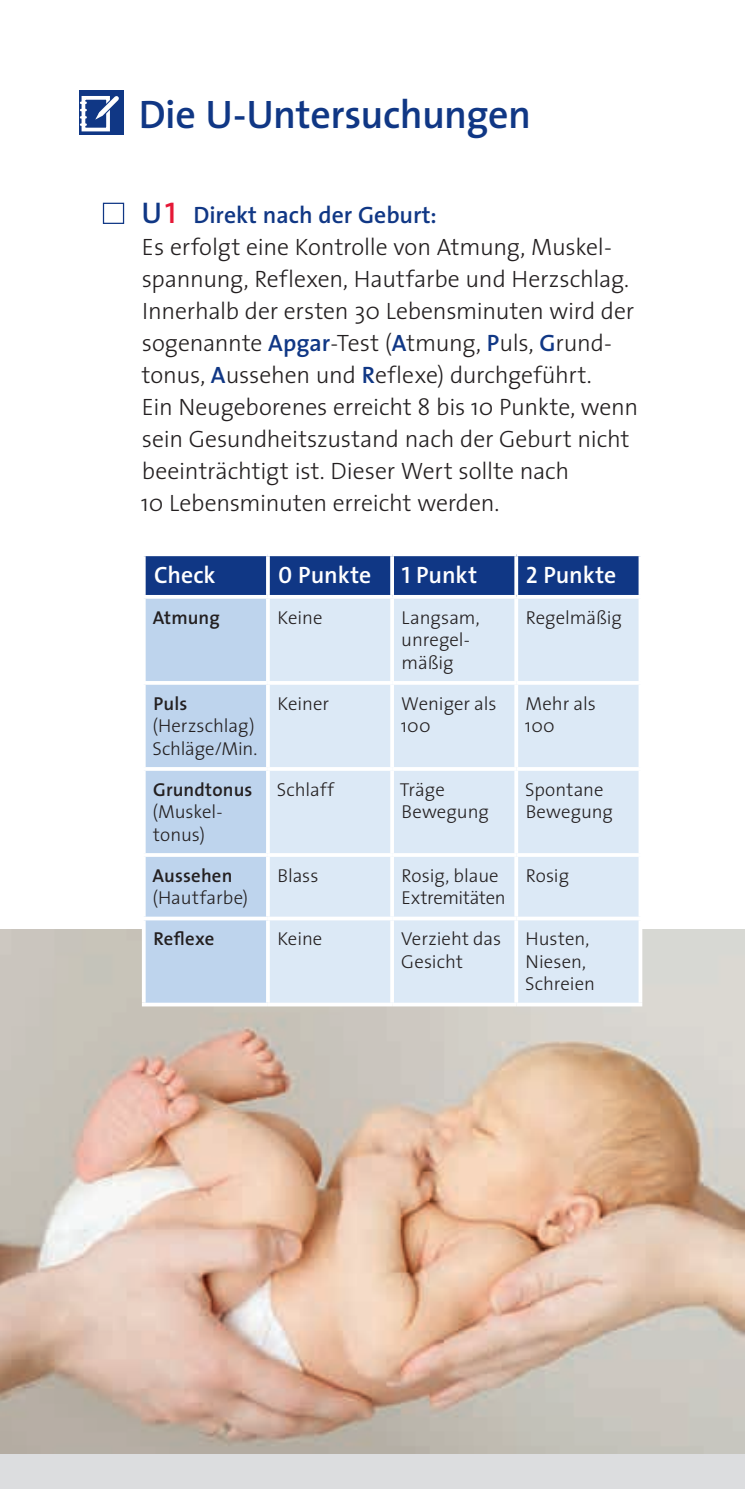
<style>
.page{position:relative;width:745px;height:1489px;background:#fff}
.page>*{position:absolute;margin:0;border:0;box-sizing:border-box;transform-origin:0 0}
.t1{font:600 40px "The Sans";letter-spacing:-.015em;color:#103785}
.t2{font:300 23.75px/32px "The Sans";letter-spacing:-.01em;color:#231f20}
.t3{font:600 23.75px "The Sans";letter-spacing:-.005em;color:#fff}
.t4{font:300 18.75px/22.5px "The Sans";color:#231f20}
.t5{font:600 18.75px "The Sans";letter-spacing:.005em;color:#231f20}
.s1{font-weight:600;font-size:30px;color:#103785}
.s2{font-family:"The Sans C4 s";font-weight:600;font-size:30px;color:#e51836}
.s3{font-weight:600;color:#103785}
.s4{font-family:"The Sans C4 s"}
</style>
<div class="page">
<div style="left:0;top:1453px;width:744px;height:35px;background:#dcdddf"></div>
<img style="left:0;top:929px;width:744px;height:524px">
<div style="left:145px;top:556px;width:493px;height:39px;background:#103785"></div>
<svg style="left:145px;top:598px;width:121px;height:404px;background:#c2d6ee"></svg>
<div style="left:269px;top:599px;width:369px;height:403px;background:#dce9f6"></div>
<hr style="left:266px;top:556px;width:3px;height:39px;background:#fff">
<svg style="left:390px;top:556px;width:4px;height:39px"></svg>
<svg style="left:514px;top:556px;width:4px;height:39px"></svg>
<hr style="left:390px;top:598px;width:4px;height:83px;background:#fff">
<svg style="left:514px;top:598px;width:4px;height:83px"></svg>
<hr style="left:142px;top:681px;width:126px;height:3px;background:#fff">
<hr style="left:268px;top:681px;width:124px;height:3px;background:#fff">
<hr style="left:392px;top:681px;width:124px;height:3px;background:#fff">
<hr style="left:390px;top:684px;width:4px;height:83px;background:#fff">
<hr style="left:516px;top:681px;width:126px;height:3px;background:#fff">
<svg style="left:514px;top:684px;width:4px;height:83px"></svg>
<hr style="left:142px;top:767px;width:126px;height:3px;background:#fff">
<hr style="left:268px;top:767px;width:124px;height:3px;background:#fff">
<hr style="left:392px;top:767px;width:124px;height:3px;background:#fff">
<hr style="left:390px;top:770px;width:4px;height:83px;background:#fff">
<hr style="left:516px;top:767px;width:126px;height:3px;background:#fff">
<svg style="left:514px;top:770px;width:4px;height:83px"></svg>
<hr style="left:142px;top:853px;width:126px;height:3px;background:#fff">
<hr style="left:268px;top:853px;width:124px;height:3px;background:#fff">
<hr style="left:392px;top:853px;width:124px;height:3px;background:#fff">
<hr style="left:390px;top:856px;width:4px;height:60px;background:#fff">
<hr style="left:516px;top:853px;width:126px;height:3px;background:#fff">
<svg style="left:514px;top:856px;width:4px;height:60px"></svg>
<svg style="left:144px;top:916px;width:124px;height:4px"></svg>
<svg style="left:269px;top:916px;width:123px;height:4px"></svg>
<hr style="left:266px;top:920px;width:3px;height:82px;background:#fff">
<svg style="left:392px;top:916px;width:124px;height:4px"></svg>
<hr style="left:390px;top:920px;width:4px;height:82px;background:#fff">
<svg style="left:516px;top:916px;width:123px;height:4px"></svg>
<svg style="left:514px;top:920px;width:4px;height:82px"></svg>
<svg style="left:638px;top:556px;width:3px;height:39px"></svg>
<svg style="left:638px;top:599px;width:1px;height:82px"></svg>
<svg style="left:638px;top:685px;width:1px;height:82px"></svg>
<svg style="left:638px;top:771px;width:1px;height:82px"></svg>
<svg style="left:638px;top:857px;width:1px;height:59px"></svg>
<hr style="left:142px;top:920px;width:3px;height:82px;background:#fff">
<svg style="left:638px;top:920px;width:4px;height:82px"></svg>
<svg style="left:142px;top:1002px;width:126px;height:4px"></svg>
<svg style="left:268px;top:1002px;width:124px;height:4px"></svg>
<svg style="left:392px;top:1002px;width:124px;height:4px"></svg>
<svg style="left:516px;top:1002px;width:126px;height:4px"></svg>
<div style="left:103px;top:203px;width:21px;height:21px;border:1px solid #103785"></div>
<svg style="left:79px;top:91px;width:44px;height:44px"></svg>
<div style="left:81px;top:96px;width:29px;height:35px;border:4px solid #fff"></div>
<svg style="left:81px;top:91px;width:42px;height:35px"></svg>
<h1 class="t1" style="left:139px;top:81px;width:393px">Die U-Untersuchungen</h1>
<p class="t2" style="left:141px;top:198px;width:498px"><span class="s1">U</span><span class="s2">1</span> <span class="s3">Direkt nach der Geburt:<br></span>Es erfolgt eine Kontrolle von Atmung, Muskel&shy;spannung, Reflexen, Hautfarbe und Herzschlag.<br>Innerhalb der ersten 30 Lebensminuten wird der sogenannte <span class="s3">Apgar</span>-Test (<span class="s3">A</span>tmung, <span class="s3">P</span>uls, <span class="s3">G</span>rund&shy;tonus, <span class="s3">A</span>ussehen und <span class="s3">R</span>eflexe) durchgeführt.<br>Ein Neugeborenes erreicht 8 bis 10 Punkte, wenn sein Gesundheitszustand nach der Geburt nicht beeinträchtigt ist. Dieser Wert sollte nach<br>10 Lebensminuten erreicht werden.</p>
<p class="t3" style="left:154px;top:555px;width:63px">Check</p>
<p class="t3" style="left:278px;top:555px;width:94px"><span class="s4">0</span> Punkte</p>
<p class="t3" style="left:401px;top:555px;width:77px"><span class="s4">1</span> Punkt</p>
<p class="t3" style="left:525px;top:555px;width:92px"><span class="s4">2</span> Punkte</p>
<p class="t5" style="left:152px;top:601px;width:69px">Atmung</p>
<p class="t4" style="left:277px;top:605px;width:47px">Keine</p>
<p class="t4" style="left:401px;top:605px;width:80px">Langsam, unregel&shy;mäßig</p>
<p class="t4" style="left:525px;top:605px;width:98px">Regelmäßig</p>
<p class="t5" style="left:153px;top:687px;width:35px">Puls</p>
<p class="t4" style="left:152px;top:714px;width:106px">(Herzschlag)<br>Schläge/Min.</p>
<p class="t4" style="left:277px;top:691px;width:53px">Keiner</p>
<p class="t4" style="left:400px;top:691px;width:97px">Weniger als<br>100</p>
<p class="t4" style="left:524px;top:691px;width:72px">Mehr als<br>100</p>
<p class="t5" style="left:153px;top:773px;width:101px">Grundtonus</p>
<p class="t4" style="left:152px;top:800px;width:70px">(Muskel&shy;tonus)</p>
<p class="t5" style="left:152px;top:859px;width:81px">Aussehen</p>
<p class="t4" style="left:152px;top:886px;width:97px">(Hautfarbe)</p>
<p class="t4" style="left:276px;top:777px;width:59px">Schlaff</p>
<p class="t4" style="left:399px;top:777px;width:90px">Träge<br>Bewegung</p>
<p class="t4" style="left:524px;top:777px;width:89px">Spontane<br>Bewegung</p>
<p class="t4" style="left:277px;top:863px;width:43px">Blass</p>
<p class="t4" style="left:401px;top:863px;width:105px">Rosig, blaue<br>Extremitäten</p>
<p class="t4" style="left:525px;top:863px;width:45px">Rosig</p>
<p class="t5" style="left:153px;top:923px;width:62px">Reflexe</p>
<p class="t4" style="left:277px;top:927px;width:47px">Keine</p>
<p class="t4" style="left:401px;top:927px;width:101px">Verzieht das<br>Gesicht</p>
<p class="t4" style="left:524px;top:927px;width:71px">Husten,<br>Niesen,<br>Schreien</p>
</div>
